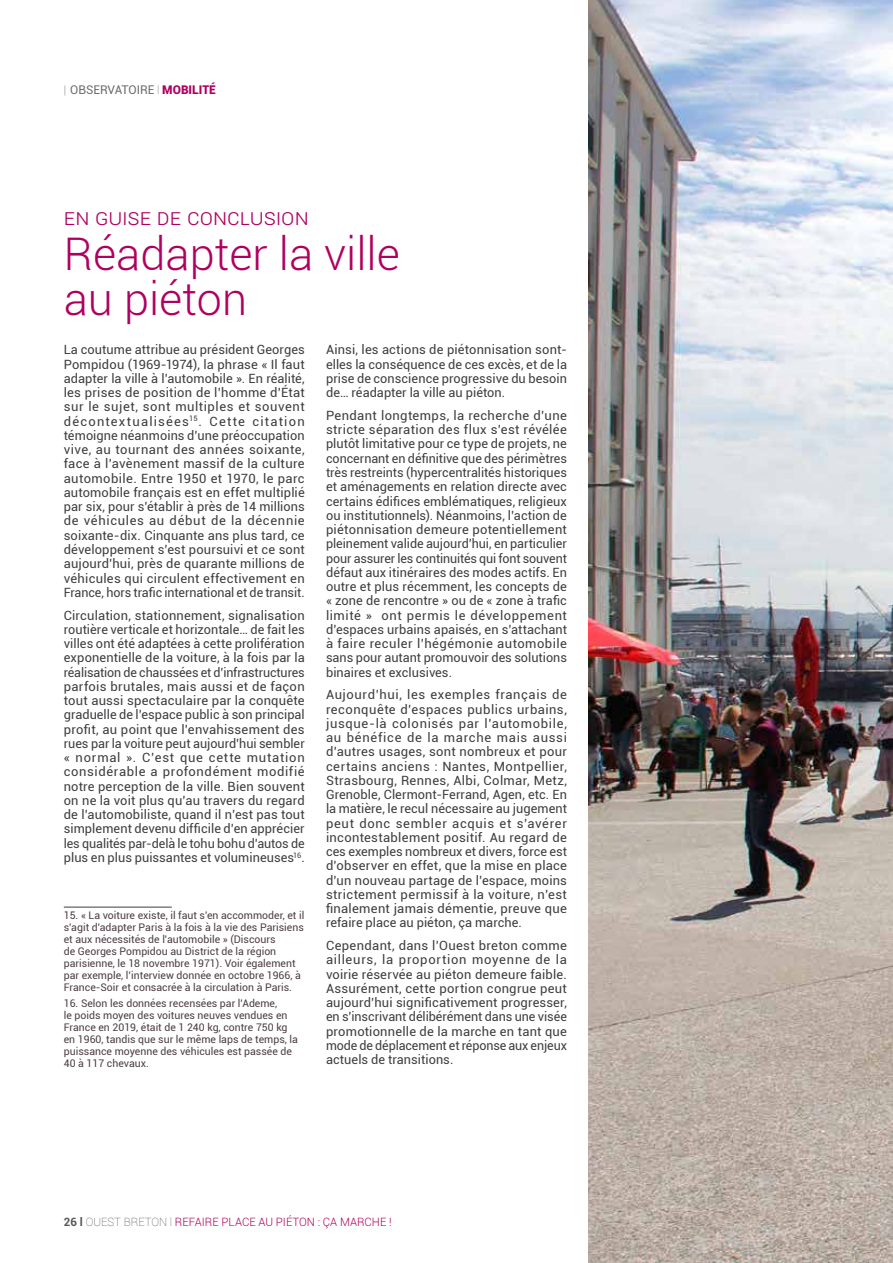
<style>
.page{position:relative;width:893px;height:1263px;background:#fff}
.page>*{position:absolute;margin:0;border:0;box-sizing:border-box;transform-origin:0 0}
.t1{font:300 45px/45px "Roboto";color:#af0060}
.t2{font:300 22.5px "Roboto";color:#af0060}
.t3{font:12.75px/14.2px "Roboto";color:#3e3d40;text-align:justify}
.t4{font:12px "Roboto";color:#6b6c6e}
.t5{font:300 11.55px "Roboto";color:#af0060}
.t6{font:10.5px/12px "Roboto";color:#4b3d44}
.s1{font-weight:100;color:#3e3d40}
.s2{font-weight:100;font-size:11.55px;color:#58585a}
.s3{font-weight:900;color:#af0060}
.s4{font-weight:700;color:#58585a}
.s5{font-weight:100;color:#58585a}
</style>
<div class="page">
<hr style="left:64px;top:907px;width:108px;height:1px;background:#3e3d41">
<img style="left:588px;top:0;width:305px;height:1263px">
<p class="t4" style="left:64px;top:81px;width:153px"><span class="s1">|</span> OBSERVATOIRE <span class="s2">l</span> <span class="s3">MOBILITÉ</span></p>
<h2 class="t2" style="left:64px;top:201px;width:247px">En guise de conclusion</h2>
<h1 class="t1" style="left:64px;top:230px;width:338px">Réadapter la ville au piéton</h1>
<p class="t3" style="left:64px;top:342px;width:242px">La coutume attribue au président Georges Pompidou (1969-1974), la phrase « Il faut adapter la ville à l’automobile ». En réalité, les prises de position de l’homme d’État sur le sujet, sont multiples et souvent décontextualisées<sup>15</sup>. Cette citation témoigne néanmoins d’une préoccupation vive, au tournant des années soixante, face à l’avènement massif de la culture automobile. Entre 1950 et 1970, le parc automobile français est en effet multiplié par six, pour s’établir à près de 14 millions de véhicules au début de la décennie soixante-dix. Cinquante ans plus tard, ce développement s’est poursuivi et ce sont aujourd’hui, près de quarante millions de véhicules qui circulent effectivement en France, hors trafic international et de transit.</p>
<p class="t3" style="left:64px;top:607px;width:242px">Circulation, stationnement, signalisation routière verticale et horizontale… de fait les villes ont été adaptées à cette prolifération exponentielle de la voiture, à la fois par la réalisation de chaussées et d’infrastructures parfois brutales, mais aussi et de façon tout aussi spectaculaire par la conquête graduelle de l’espace public à son principal profit, au point que l’envahissement des rues par la voiture peut aujourd’hui sembler « normal ». C’est que cette mutation considérable a profondément modifié notre perception de la ville. Bien souvent on ne la voit plus qu’au travers du regard de l’automobiliste, quand il n’est pas tout simplement devenu difficile d’en apprécier les qualités par-delà le tohu bohu d’autos de plus en plus puissantes et volumineuses<sup>16</sup>.</p>
<p class="t3" style="left:326px;top:342px;width:242px">Ainsi, les actions de piétonnisation sont&shy;elles la conséquence de ces excès, et de la prise de conscience progressive du besoin de… réadapter la ville au piéton.</p>
<p class="t3" style="left:326px;top:408px;width:242px">Pendant longtemps, la recherche d’une stricte séparation des flux s’est révélée plutôt limitative pour ce type de projets, ne concernant en définitive que des périmètres très restreints (hypercentralités historiques et aménagements en relation directe avec certains édifices emblématiques, religieux ou institutionnels). Néanmoins, l’action de piétonnisation demeure potentiellement pleinement valide aujourd’hui, en particulier pour assurer les continuités qui font souvent défaut aux itinéraires des modes actifs. En outre et plus récemment, les concepts de « zone de rencontre » ou de « zone à trafic limité » ont permis le développement d’espaces urbains apaisés, en s’attachant à faire reculer l’hégémonie automobile sans pour autant promouvoir des solutions binaires et exclusives.</p>
<p class="t3" style="left:326px;top:687px;width:242px">Aujourd’hui, les exemples français de reconquête d’espaces publics urbains, jusque-là colonisés par l’automobile, au bénéfice de la marche mais aussi d’autres usages, sont nombreux et pour certains anciens : Nantes, Montpellier, Strasbourg, Rennes, Albi, Colmar, Metz, Grenoble, Clermont-Ferrand, Agen, etc. En la matière, le recul nécessaire au jugement peut donc sembler acquis et s’avérer incontestablement positif. Au regard de ces exemples nombreux et divers, force est d’observer en effet, que la mise en place d’un nouveau partage de l’espace, moins strictement permissif à la voiture, n’est finalement jamais démentie, preuve que refaire place au piéton, ça marche.</p>
<p class="t3" style="left:326px;top:938px;width:242px">Cependant, dans l’Ouest breton comme ailleurs, la proportion moyenne de la voirie réservée au piéton demeure faible.<br>Assurément, cette portion congrue peut aujourd’hui significativement progresser, en s’inscrivant délibérément dans une visée promotionnelle de la marche en tant que mode de déplacement et réponse aux enjeux actuels de transitions.</p>
<p class="t6" style="left:64px;top:909px;width:242px">15. « La voiture existe, il faut s'en accommoder, et il s'agit d'adapter Paris à la fois à la vie des Parisiens et aux nécessités de l'automobile » (Discours<br>de Georges Pompidou au District de la région parisienne, le 18 novembre 1971). Voir également par exemple, l’interview donnée en octobre 1966, à France-Soir et consacrée à la circulation à Paris.</p>
<p class="t6" style="left:64px;top:997px;width:236px">16. Selon les données recensées par l'Ademe,<br>le poids moyen des voitures neuves vendues en France en 2019, était de 1 240 kg, contre 750 kg en 1960, tandis que sur le même laps de temps, la puissance moyenne des véhicules est passée de 40 à 117 chevaux.</p>
<p class="t5" style="left:64px;top:1214px;width:329px"><span class="s4">26 l</span> <span class="s1">OUEST BRETON</span> <span class="s5">l</span> REFAIRE PLACE AU PIÉTON : ÇA MARCHE !</p>
</div>
